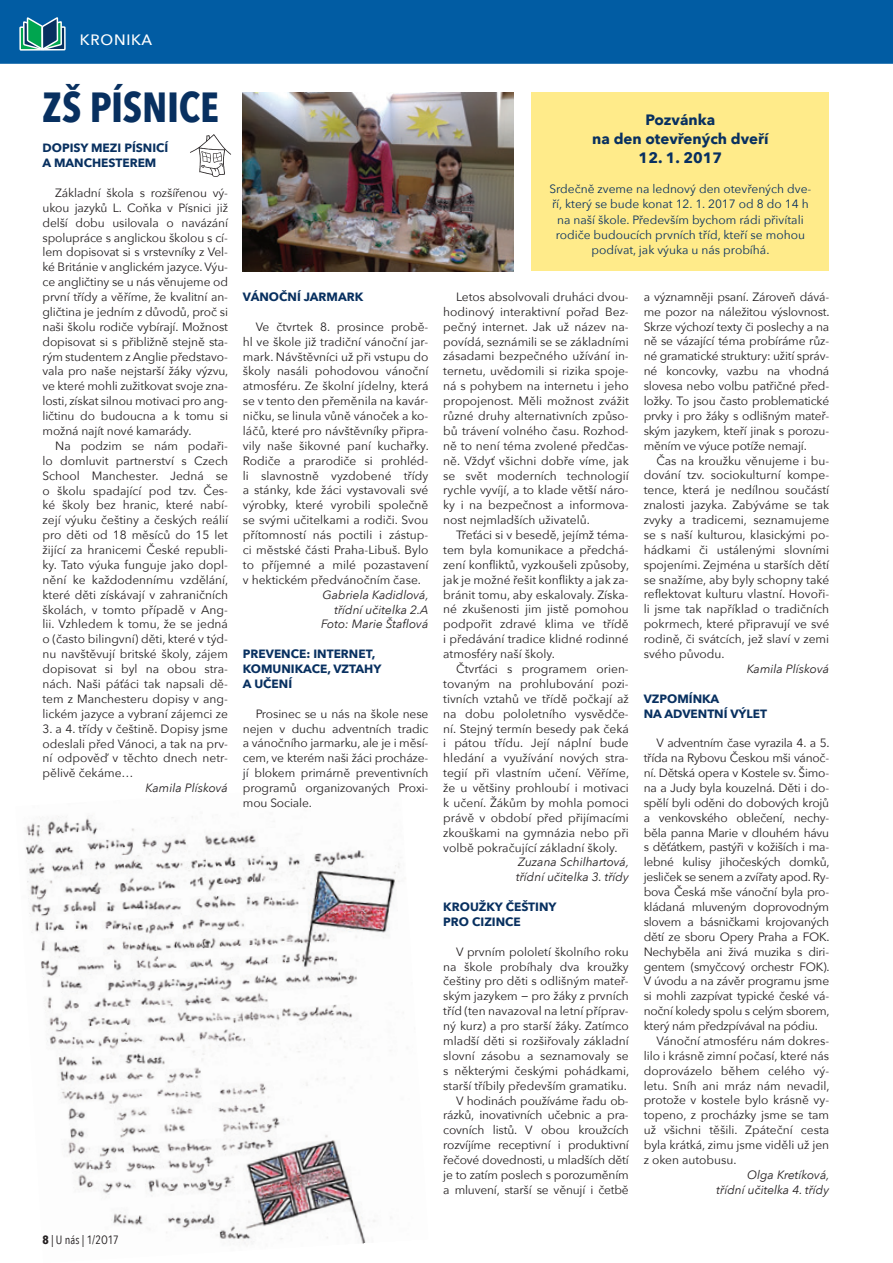
<style>
.page{position:relative;width:893px;height:1263px;background:#fff}
.page>*{position:absolute;margin:0;border:0;box-sizing:border-box;transform-origin:0 0}
.t1{font:700 42px "Avenir Next Condensed";letter-spacing:-.005em;color:#083060}
.t2{font:700 15px/18.9px "Avenir Next";color:#083060;text-align:center}
.t3{font:500 15px "Avenir Next";letter-spacing:.05em;color:#fff}
.t4{font:12px/14.9px "Avenir Next";letter-spacing:-.01em;color:#231f20;text-align:justify}
.t5{font:12px/15.3px "Avenir Next";color:#083060;text-align:center}
.t6{font:italic 12px/14.9px "Avenir Next";color:#231f20;text-align:right}
.t7{font:700 12px/14.9px "Avenir Next";color:#083060}
.t8{font:12px "Avenir Next Condensed";color:#231f20}
.s1{font-weight:700}
</style>
<div class="page">
<div style="left:0;top:0;width:893px;height:64px;background:#015ca3"></div>
<div style="left:19px;top:26px;width:24px;height:25px;border:2px solid #fff"></div>
<div style="left:42px;top:26px;width:24px;height:25px;border:2px solid #fff"></div>
<svg style="left:22px;top:17px;width:41px;height:47px"></svg>
<img style="left:25px;top:816px;width:375px;height:428px">
<div style="left:531px;top:93px;width:298px;height:178px;background:#ffeb8a"></div>
<img style="left:243px;top:93px;width:270px;height:178px">
<svg style="left:190px;top:134px;width:41px;height:43px"></svg>
<p class="t3" style="left:80px;top:27px;width:74px">KRONIKA</p>
<h1 class="t1" style="left:43px;top:82px;width:178px">ZŠ PÍSNICE</h1>
<p class="t7" style="left:43px;top:140px;width:127px">DOPISY MEZI PÍSNICÍ<br>A MANCHESTEREM</p>
<p class="t4" style="left:43px;top:185px;width:187px;text-indent:13px">Základní škola s rozšířenou vý&shy;ukou jazyků L. Coňka v Písnici již delší dobu usilovala o navázání spolupráce s anglickou školou s cí&shy;lem dopisovat si s vrstevníky z Vel&shy;ké Británie v anglickém jazyce. Výu&shy;ce angličtiny se u nás věnujeme od první třídy a věříme, že kvalitní an&shy;gličtina je jedním z důvodů, proč si naši školu rodiče vybírají. Možnost dopisovat si s přibližně stejně sta&shy;rým studentem z Anglie představo&shy;vala pro naše nejstarší žáky výzvu, ve které mohli zužitkovat svoje zna&shy;losti, získat silnou motivaci pro ang&shy;ličtinu do budoucna a k tomu si možná najít nové kamarády.</p>
<p class="t4" style="left:43px;top:438px;width:187px;text-indent:13px">Na podzim se nám podaři&shy;lo domluvit partnerství s Czech School Manchester. Jedná se o školu spadající pod tzv. Čes&shy;ké školy bez hranic, které nabí&shy;zejí výuku češtiny a českých reálií pro děti od 18 měsíců do 15 let žijící za hranicemi České republi&shy;ky. Tato výuka funguje jako dopl&shy;nění ke každodennímu vzdělání, které děti získávají v zahraničních školách, v tomto případě v Ang&shy;lii. Vzhledem k tomu, že se jedná o (často bilingvní) děti, které v týd&shy;nu navštěvují britské školy, zájem dopisovat si byl na obou stra&shy;nách. Naši páťáci tak napsali dě&shy;tem z Manchesteru dopisy v ang&shy;lickém jazyce a vybraní zájemci ze</p>
<p class="t4" style="left:43px;top:720px;width:187px">3. a 4. třídy v češtině. Dopisy jsme odeslali před Vánoci, a tak na prv&shy;ní odpověď v těchto dnech netr&shy;pělivě čekáme…</p>
<p class="t6" style="left:146px;top:780px;width:84px">Kamila Plísková</p>
<p class="t7" style="left:243px;top:289px;width:122px">VÁNOČNÍ JARMARK</p>
<p class="t4" style="left:243px;top:319px;width:187px;text-indent:13px">Ve čtvrtek 8. prosince probě&shy;hl ve škole již tradiční vánoční jar&shy;mark. Návštěvníci už při vstupu do školy nasáli pohodovou vánoční atmosféru. Ze školní jídelny, která se v tento den přeměnila na kavár&shy;ničku, se linula vůně vánoček a ko&shy;láčů, které pro návštěvníky připra&shy;vily naše šikovné paní kuchařky.<br>Rodiče a prarodiče si prohléd&shy;li slavnostně vyzdobené třídy a stánky, kde žáci vystavovali své výrobky, které vyrobili společně se svými učitelkami a rodiči. Svou přítomností nás poctili i zástup&shy;ci městské části Praha-Libuš. Bylo to příjemné a milé pozastavení v hektickém předvánočním čase.</p>
<p class="t6" style="left:321px;top:586px;width:109px">Gabriela Kadidlová, třídní učitelka 2.A<br>Foto: Marie Štaflová</p>
<p class="t7" style="left:243px;top:646px;width:140px">PREVENCE: INTERNET,<br>KOMUNIKACE, VZTAHY<br>A UČENÍ</p>
<p class="t4" style="left:243px;top:705px;width:187px;text-indent:13px">Prosinec se u nás na škole nese nejen v duchu adventních tradic a vánočního jarmarku, ale je i měsí&shy;cem, ve kterém naši žáci procháze&shy;jí blokem primárně preventivních programů organizovaných Proxi&shy;mou Sociale.</p>
<p class="t2" style="left:592px;top:110px;width:178px">Pozvánka<br>na den otevřených dveří</p>
<p class="t2" style="left:639px;top:148px;width:85px">12. 1. 2017</p>
<p class="t5" style="left:549px;top:181px;width:263px">Srdečně zveme na lednový den otevřených dve&shy;ří, který se bude konat 12. 1. 2017 od 8 do 14 h na naší škole. Především bychom rádi přivítali rodiče budoucích prvních tříd, kteří se mohou podívat, jak výuka u nás probíhá.</p>
<p class="t4" style="left:443px;top:289px;width:187px;text-indent:13px">Letos absolvovali druháci dvou&shy;hodinový interaktivní pořad Bez&shy;pečný internet. Jak už název na&shy;povídá, seznámili se se základními zásadami bezpečného užívání in&shy;ternetu, uvědomili si rizika spoje&shy;ná s pohybem na internetu i jeho propojenost. Měli možnost zvážit různé druhy alternativních způso&shy;bů trávení volného času. Rozhod&shy;ně to není téma zvolené předčas&shy;ně. Vždyť všichni dobře víme, jak se svět moderních technologií rychle vyvíjí, a to klade větší náro&shy;ky i na bezpečnost a informova&shy;nost nejmladších uživatelů.</p>
<p class="t4" style="left:443px;top:527px;width:187px;text-indent:13px">Třeťáci si v besedě, jejímž téma&shy;tem byla komunikace a předchá&shy;zení konfliktů, vyzkoušeli způsoby, jak je možné řešit konflikty a jak za&shy;bránit tomu, aby eskalovaly. Získa&shy;né zkušenosti jim jistě pomohou podpořit zdravé klima ve třídě i předávání tradice klidné rodinné atmosféry naší školy.</p>
<p class="t4" style="left:443px;top:661px;width:187px;text-indent:13px">Čtvrťáci s programem orien&shy;tovaným na prohlubování pozi&shy;tivních vztahů ve třídě počkají až na dobu pololetního vysvědče&shy;ní. Stejný termín besedy pak čeká i pátou třídu. Její náplní bude hledání a využívání nových stra&shy;tegií při vlastním učení. Věříme, že u většiny prohloubí i motivaci k učení. Žákům by mohla pomoci právě v období před přijímacími zkouškami na gymnázia nebo při volbě pokračující základní školy.</p>
<p class="t6" style="left:516px;top:854px;width:115px;text-align:left">Zuzana Schilhartová, třídní učitelka 3. třídy</p>
<p class="t7" style="left:443px;top:899px;width:115px">KROUŽKY ČEŠTINY<br>PRO CIZINCE</p>
<p class="t4" style="left:443px;top:943px;width:187px;text-align:right">V prvním pololetí školního roku na škole probíhaly dva kroužky češtiny pro děti s odlišným mateř&shy;ským jazykem − pro žáky z prvních tříd (ten navazoval na letní příprav&shy;ný kurz) a pro starší žáky. Zatímco mladší děti si rozšiřovaly základní slovní zásobu a seznamovaly se s některými českými pohádkami, starší tříbily především gramatiku.<br>V hodinách používáme řadu ob&shy;rázků, inovativních učebnic a pra&shy;covních listů. V obou kroužcích rozvíjíme receptivní i produktivní řečové dovednosti, u mladších dětí je to zatím poslech s porozuměním a mluvení, starší se věnují i četbě</p>
<p class="t4" style="left:644px;top:289px;width:187px">a významněji psaní. Zároveň dává&shy;me pozor na náležitou výslovnost.<br>Skrze výchozí texty či poslechy a na ně se vázající téma probíráme růz&shy;né gramatické struktury: užití správ&shy;né koncovky, vazbu na vhodná slovesa nebo volbu patřičné před&shy;ložky. To jsou často problematické prvky i pro žáky s odlišným mateř&shy;ským jazykem, kteří jinak s porozu&shy;měním ve výuce potíže nemají.</p>
<p class="t4" style="left:644px;top:452px;width:187px;text-indent:13px">Čas na kroužku věnujeme i bu&shy;dování tzv. sociokulturní kompe&shy;tence, která je nedílnou součástí znalosti jazyka. Zabýváme se tak zvyky a tradicemi, seznamujeme se s naší kulturou, klasickými po&shy;hádkami či ustálenými slovními spojeními. Zejména u starších dětí se snažíme, aby byly schopny také reflektovat kulturu vlastní. Hovoři&shy;li jsme tak například o tradičních pokrmech, které připravují ve své rodině, či svátcích, jež slaví v zemi svého původu.</p>
<p class="t6" style="left:747px;top:661px;width:84px">Kamila Plísková</p>
<p class="t7" style="left:644px;top:691px;width:125px">VZPOMÍNKA<br>NA ADVENTNÍ VÝLET</p>
<p class="t4" style="left:656px;top:735px;width:175px">V adventním čase vyrazila 4. a 5.</p>
<p class="t4" style="left:644px;top:750px;width:187px">třída na Rybovu Českou mši vánoč-</p>
<p class="t4" style="left:644px;top:765px;width:187px">ní. Dětská opera v Kostele sv. Šimo-</p>
<p class="t4" style="left:644px;top:780px;width:187px">na a Judy byla kouzelná. Děti i do-</p>
<p class="t4" style="left:644px;top:795px;width:187px">spělí byli oděni do dobových krojů</p>
<p class="t4" style="left:644px;top:809px;width:187px">a venkovského oblečení, nechy-</p>
<p class="t4" style="left:644px;top:824px;width:187px">běla panna Marie v dlouhém hávu</p>
<p class="t4" style="left:644px;top:839px;width:187px">s děťátkem, pastýři v kožiších i ma-</p>
<p class="t4" style="left:644px;top:854px;width:187px">lebné kulisy jihočeských domků,</p>
<p class="t4" style="left:644px;top:869px;width:187px">jesliček se senem a zvířaty apod. Ry-</p>
<p class="t4" style="left:644px;top:884px;width:187px">bova Česká mše vánoční byla pro-</p>
<p class="t4" style="left:644px;top:899px;width:187px">kládaná mluveným doprovodným</p>
<p class="t4" style="left:644px;top:914px;width:187px">slovem a básničkami krojovaných</p>
<p class="t4" style="left:644px;top:929px;width:187px">dětí ze sboru Opery Praha a FOK.</p>
<p class="t4" style="left:644px;top:943px;width:187px">Nechyběla ani živá muzika s diri-</p>
<p class="t4" style="left:644px;top:958px;width:187px">gentem (smyčcový orchestr FOK).</p>
<p class="t4" style="left:644px;top:973px;width:187px">V úvodu a na závěr programu jsme</p>
<p class="t4" style="left:644px;top:988px;width:187px">si mohli zazpívat typické české vá-</p>
<p class="t4" style="left:644px;top:1003px;width:187px">noční koledy spolu s celým sborem,</p>
<p class="t4" style="left:644px;top:1018px;width:176px">který nám předzpívával na pódiu.</p>
<p class="t4" style="left:656px;top:1033px;width:174px">Vánoční atmosféru nám dokres-</p>
<p class="t4" style="left:644px;top:1048px;width:187px">lilo i krásně zimní počasí, které nás</p>
<p class="t4" style="left:644px;top:1062px;width:187px">doprovázelo během celého vý-</p>
<p class="t4" style="left:644px;top:1077px;width:187px">letu. Sníh ani mráz nám nevadil,</p>
<p class="t4" style="left:644px;top:1092px;width:187px">protože v kostele bylo krásně vy-</p>
<p class="t4" style="left:644px;top:1107px;width:187px">topeno, z procházky jsme se tam</p>
<p class="t4" style="left:644px;top:1122px;width:187px">už všichni těšili. Zpáteční cesta</p>
<p class="t4" style="left:644px;top:1137px;width:187px">byla krátká, zimu jsme viděli už jen</p>
<p class="t4" style="left:644px;top:1152px;width:94px">z oken autobusu.</p>
<p class="t6" style="left:716px;top:1167px;width:115px">Olga Kretíková, třídní učitelka 4. třídy</p>
<p class="t8" style="left:43px;top:1230px;width:78px"><span class="s1">8</span> | U nás | 1/2O17</p>
</div>
